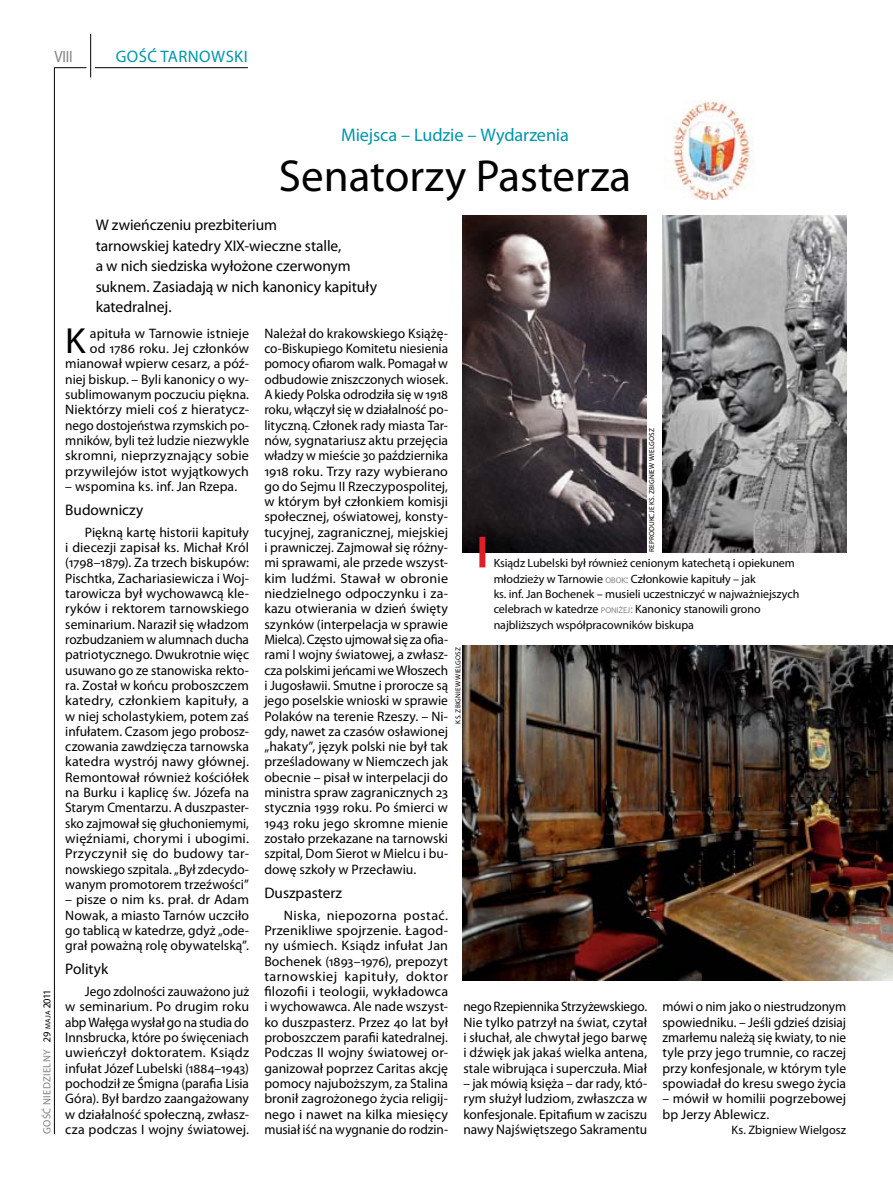
<style>
.page{position:relative;width:893px;height:1191px;background:#fff}
.page>*{position:absolute;margin:0;border:0;box-sizing:border-box;transform-origin:0 0}
.t1{font:45px "Myriad Pro";color:#000}
.t2{font:36.45px "Myriad Pro";color:#000}
.t3{font:18.3px "Myriad Pro";letter-spacing:-.005em;color:#0096ab}
.t4{font:16.65px "Myriad Pro";color:#0096ab}
.t5{font:16.5px "Myriad Pro";color:#808285;scale:.9 1}
.t6{font:15.75px/20.4px "Myriad Pro";letter-spacing:-.01em;color:#000}
.t7{font:15.45px/20.4px "Myriad Pro";letter-spacing:-.005em;color:#000}
.t8{font:15.3px "Myriad Pro";color:#000}
.t9{font:13.65px/15.3px "Myriad Pro";color:#000;text-align:justify}
.t10{font:12.3px "Myriad Pro";letter-spacing:.005em;color:#000}
.t11{font:12px/15.3px "Myriad Pro";letter-spacing:-.005em;color:#000}
.t12{font:10.5px "Myriad Pro";letter-spacing:.03em;color:#808285}
.t13{font:7.2px "Myriad Pro";letter-spacing:.02em;color:#000}
.s1{font-size:15.45px}
.s2{color:#000}
.s3{font-size:7.35px;color:#000}
.s4{font-size:8.4px;color:#808285}
.s5{color:#808285}
</style>
<div class="page">
<hr style="left:54px;top:67px;width:1px;height:1067px;background:#000">
<hr style="left:90px;top:34px;width:1px;height:43px;background:#000">
<hr style="left:54px;top:67px;width:32px;height:1px;background:#000">
<hr style="left:95px;top:67px;width:153px;height:1px;background:#000">
<img style="left:463px;top:215px;width:184px;height:338px">
<img style="left:673px;top:101px;width:81px;height:99px">
<img style="left:662px;top:215px;width:184px;height:337px">
<img style="left:463px;top:645px;width:430px;height:336px">
<div style="left:479px;top:537px;width:6px;height:30px;background:#df1f26"></div>
<p class="t5" style="left:54px;top:46px;width:22px">VIII</p>
<p class="t4" style="left:116px;top:46px;width:55px">gość tarn</p>
<p class="t4" style="left:199px;top:46px;width:22px">owski</p>
<h3 class="t3" style="left:341px;top:123px;width:229px">Miejsca – Ludzie – Wydarzenia</h3>
<h1 class="t1" style="left:279px;top:148px;width:354px">Senatorzy Pasterza</h1>
<p class="t7" style="left:96px;top:215px;width:257px">W zwieńczeniu prezbiterium tarnowskiej katedry XIX-wieczne stalle, a w nich siedziska wyłożone czerwonym</p>
<p class="t6" style="left:96px;top:276px;width:283px"><span class="s1">suknem.</span> Zasiadają w nich kanonicy kapituły katedralnej.</p>
<p class="t12" style="left:41px;top:1133px;width:144px;rotate:-90deg">Gość Niedzielny <span class="s2">29</span> <span class="s3">MAJA</span> <span class="s2">2011</span></p>
<p class="t9" style="left:65px;top:325px;width:185px;text-align:right">apituła w Tarnowie istnieje<br>od 1786 roku. Jej członków mianował wpierw cesarz, a póź&shy;niej biskup. – Byli kanonicy o wy&shy;sublimowanym poczuciu piękna.<br>Niektórzy mieli coś z hieratycz&shy;nego dostojeństwa rzymskich po&shy;mników, byli też ludzie niezwykle skromni, nieprzyznający sobie przywilejów istot wyjątkowych</p>
<p class="t9" style="left:65px;top:478px;width:173px">– wspomina ks. inf. Jan Rzepa.</p>
<p class="t8" style="left:65px;top:500px;width:79px">Budowniczy</p>
<p class="t9" style="left:65px;top:524px;width:185px;text-indent:20px">Piękną kartę historii kapituły i diecezji zapisał ks. Michał Król (1798–1879). Za trzech biskupów:<br>Pischtka, Zachariasiewicza i Woj&shy;tarowicza był wychowawcą kle&shy;ryków i rektorem tarnowskiego seminarium. Naraził się władzom rozbudzaniem w alumnach ducha patriotycznego. Dwukrotnie więc usuwano go ze stanowiska rekto&shy;ra. Został w końcu proboszczem katedry, członkiem kapituły, a w niej scholastykiem, potem zaś infułatem. Czasom jego probosz&shy;czowania zawdzięcza tarnowska katedra wystrój nawy głównej.<br>Remontował również kościółek na Burku i kaplicę św. Józefa na Starym Cmentarzu. A duszpaster&shy;sko zajmował się głuchoniemymi, więźniami, chorymi i ubogimi.<br>Przyczynił się do budowy tar&shy;nowskiego szpitala. „Był zdecydo&shy;wanym promotorem trzeźwości”</p>
<p class="t9" style="left:65px;top:892px;width:185px">– pisze o nim ks. prał. dr Adam Nowak, a miasto Tarnów uczciło go tablicą w katedrze, gdyż „ode&shy;grał poważną rolę obywatelską”.</p>
<p class="t8" style="left:65px;top:959px;width:44px">Polityk</p>
<p class="t9" style="left:65px;top:983px;width:185px;text-indent:20px">Jego zdolności zauważono już w seminarium. Po drugim roku abp Wałęga wysłał go na studia do Innsbrucka, które po święceniach uwieńczył doktoratem. Ksiądz infułat Józef Lubelski (1884–1943) pochodził ze Śmigna (parafia Lisia Góra). Był bardzo zaangażowany w działalność społeczną, zwłasz&shy;cza podczas I wojny światowej.</p>
<h2 class="t2" style="left:65px;top:318px;width:22px">K</h2>
<p class="t9" style="left:264px;top:325px;width:185px">Należał do krakowskiego Książę&shy;co-Biskupiego Komitetu niesienia pomocy ofiarom walk. Pomagał w odbudowie zniszczonych wiosek.<br>A kiedy Polska odrodziła się w 1918 roku, włączył się w działalność po&shy;lityczną. Członek rady miasta Tar&shy;nów, sygnatariusz aktu przejęcia władzy w mieście 30 października 1918 roku. Trzy razy wybierano go do Sejmu II Rzeczypospolitej, w którym był członkiem komisji społecznej, oświatowej, konsty&shy;tucyjnej, zagranicznej, miejskiej i prawniczej. Zajmował się różny&shy;mi sprawami, ale przede wszyst&shy;kim ludźmi. Stawał w obronie niedzielnego odpoczynku i za&shy;kazu otwierania w dzień święty szynków (interpelacja w sprawie Mielca). Często ujmował się za ofia&shy;rami I wojny światowej, a zwłasz&shy;cza polskimi jeńcami we Włoszech i Jugosławii. Smutne i prorocze są jego poselskie wnioski w sprawie Polaków na terenie Rzeszy. – Ni&shy;gdy, nawet za czasów osławionej „hakaty”, język polski nie był tak prześladowany w Niemczech jak obecnie – pisał w interpelacji do ministra spraw zagranicznych 23 stycznia 1939 roku. Po śmierci w 1943 roku jego skromne mienie zostało przekazane na tarnowski szpital, Dom Sierot w Mielcu i bu&shy;dowę szkoły w Przecławiu.</p>
<p class="t8" style="left:264px;top:883px;width:79px">Duszpasterz</p>
<p class="t9" style="left:264px;top:907px;width:185px;text-indent:20px">Niska, niepozorna postać.<br>Przenikliwe spojrzenie. Łagod&shy;ny uśmiech. Ksiądz infułat Jan Bochenek (1893–1976), prepozyt tarnowskiej kapituły, doktor filozofii i teologii, wykładowca i wychowawca. Ale nade wszyst&shy;ko duszpasterz. Przez 40 lat był proboszczem parafii katedralnej.<br>Podczas II wojny światowej or&shy;ganizował poprzez Caritas akcję pomocy najuboższym, za Stalina bronił zagrożonego życia religij&shy;nego i nawet na kilka miesięcy musiał iść na wygnanie do rodzin-</p>
<p class="t13" style="left:647px;top:552px;width:125px;rotate:-90deg">reprodukcje Ks. Zbigniew Wielgosz</p>
<p class="t11" style="left:494px;top:555px;width:307px">Ksiądz Lubelski był również cenionym katechetą i opiekunem młodzieży w Tarnowie <span class="s4">OBOK</span><span class="s5">:</span> Członkowie kapituły – jak<br>ks. inf. Jan Bochenek – musieli uczestniczyć w najważniejszych celebrach w katedrze <span class="s4">PONIŻEJ</span><span class="s5">:</span> Kanonicy stanowili grono najbliższych współpracowników biskupa</p>
<p class="t13" style="left:454px;top:723px;width:78px;rotate:-90deg">Ks. Zbigniew Wielgosz</p>
<p class="t9" style="left:463px;top:999px;width:185px">nego Rzepiennika Strzyżewskiego.<br>Nie tylko patrzył na świat, czytał i słuchał, ale chwytał jego barwę i dźwięk jak jakaś wielka antena, stale wibrująca i superczuła. Miał</p>
<p class="t9" style="left:463px;top:1075px;width:185px">– jak mówią księża – dar rady, któ&shy;rym służył ludziom, zwłaszcza w konfesjonale. Epitafium w zaciszu nawy Najświętszego Sakramentu</p>
<p class="t9" style="left:662px;top:999px;width:185px">mówi o nim jako o niestrudzonym spowiedniku. – Jeśli gdzieś dzisiaj zmarłemu należą się kwiaty, to nie tyle przy jego trumnie, co raczej przy konfesjonale, w którym tyle spowiadał do kresu swego życia</p>
<p class="t9" style="left:662px;top:1091px;width:185px">– mówił w homilii pogrzebowej bp Jerzy Ablewicz.</p>
<p class="t10" style="left:731px;top:1122px;width:116px">Ks. Zbigniew Wielgosz</p>
</div>
